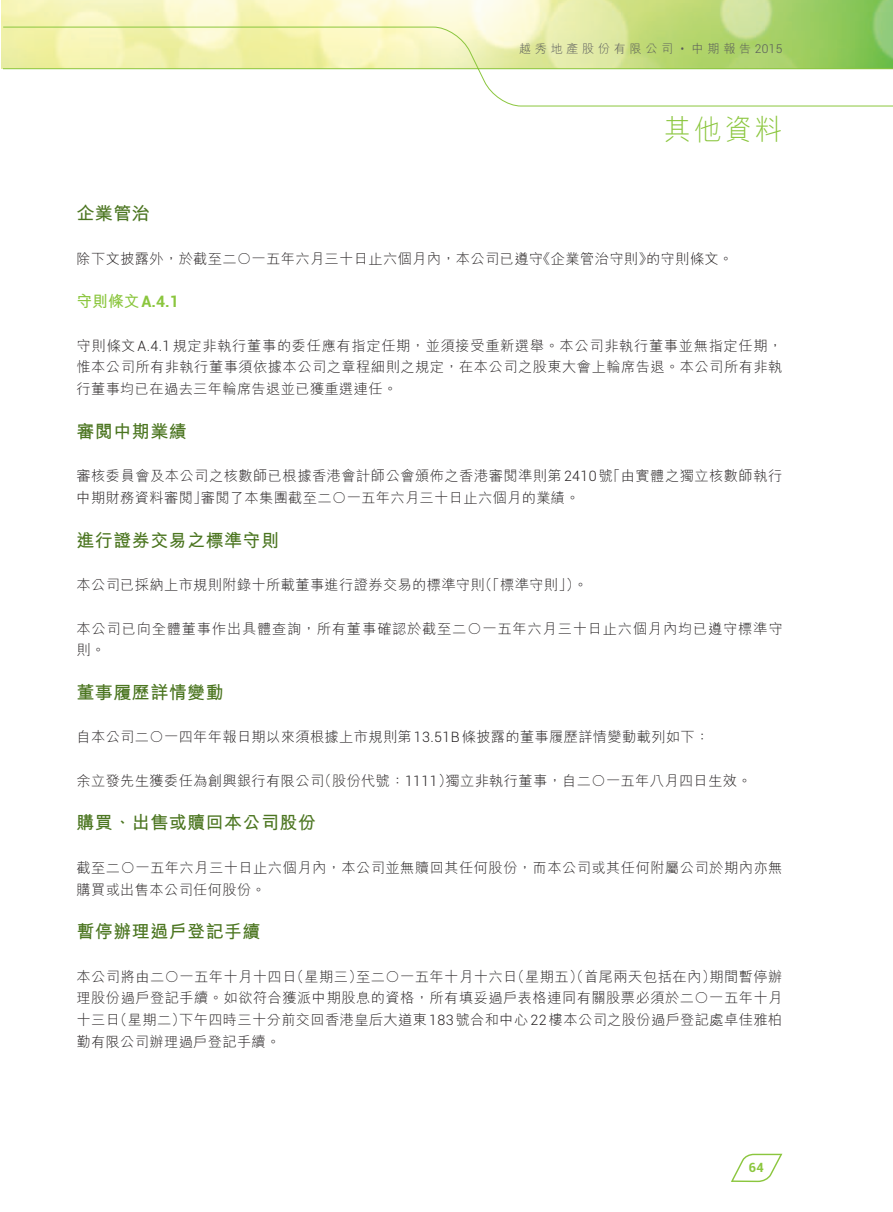
<style>
.page{position:relative;width:893px;height:1212px;background:#fff}
.page>*{position:absolute;margin:0;border:0;box-sizing:border-box;transform-origin:0 0}
.t1{font:300 28.5px "M Hei HK";color:#8bc63e}
._3__標題{font:700 18px "M Hei HK";letter-spacing:.025em;color:#4b7520}
._4__副標題{font:700 15.75px "Roboto";color:#8bc63e}
._1__內文{font:300 14.25px/21.8px "M Hei HK";letter-spacing:.025em;color:#231f20}
._1__內文-2{font:300 14.25px/21.8px "M Hei HK";letter-spacing:.055em;color:#231f20}
.t2{font:700 12.75px "Roboto";color:#8bc63e}
.t3{font:300 12px "M Hei HK";letter-spacing:.315em;color:#57585a}
.t4{font:300 12px "Roboto";color:#57585a}
.s1{font-family:"Roboto"}
.s2{font-family:"M Hei HK"}
</style>
<div class="page">
<img style="left:2px;top:0;width:891px;height:27px">
<svg style="left:731px;top:1153px;width:52px;height:30px"></svg>
<svg style="left:2px;top:27px;width:891px;height:80px"></svg>
<p class="t3" style="left:519px;top:43px;width:156px">越秀地產股份有限公司</p>
<p class="t4" style="left:681px;top:41px;width:5px">•</p>
<p class="t3" style="left:692px;top:43px;width:92px">中期報告 <span class="s1">2015</span></p>
<p class="_3__標題" style="left:77px;top:200px;width:75px">企業管治</p>
<h1 class="t1" style="left:664px;top:115px;width:120px">其他資料</h1>
<p class="_1__內文" style="left:77px;top:247px;width:468px">除下文披露外，於截至二○一五年六月三十日止六個月內，本公司已遵守</p>
<p class="_4__副標題" style="left:77px;top:290px;width:104px"><span class="s2">守則條文</span>A.4.1</p>
<p class="_1__內文" style="left:77px;top:334px;width:707px;text-align:justify">守則條文<span class="s1">A.4.1</span>規定非執行董事的委任應有指定任期，並須接受重新選舉。本公司非執行董事並無指定任期，惟本公司所有非執行董事須依據本公司之章程細則之規定，在本公司之股東大會上輪席告退。本公司所有非執行董事均已在過去三年輪席告退並已獲重選連任。</p>
<p class="_3__標題" style="left:77px;top:418px;width:112px">審閱中期業績</p>
<p class="_1__內文" style="left:201px;top:465px;width:583px;text-indent:-124px">審核委員會及本公司之核數師已根據香港會計師公會頒佈之香港審閱準則第<span class="s1">2410</span> 「號由實體之獨立核數師執行審閱了本集團截至二○一五年六月三十日止六個月的業績。</p>
<p class="_1__內文" style="left:536px;top:247px;width:118px">《企業管治守則》</p>
<p class="_1__內文" style="left:646px;top:247px;width:89px">的守則條文。</p>
<p class="_1__內文" style="left:77px;top:487px;width:132px">中期財務資料審閱」</p>
<p class="_3__標題" style="left:77px;top:527px;width:204px">進行證券交易之標準守則</p>
<p class="_1__內文" style="left:478px;top:574px;width:111px">（「標準守則 。(「</p>
<p class="_1__內文" style="left:77px;top:574px;width:410px">本公司已採納上市規則附錄十所載董事進行證券交易的標準守則</p>
<p class="_1__內文-2" style="left:77px;top:617px;width:708px">本公司已向全體董事作出具體查詢，所有董事確認於截至二○一五年六月三十日止六個月內均已遵守標準守則。</p>
<p class="_3__標題" style="left:77px;top:679px;width:149px">董事履歷詳情變動</p>
<p class="_1__內文" style="left:77px;top:726px;width:634px">自本公司二○一四年年報日期以來須根據上市規則第<span class="s1">13.51B</span>條披露的董事履歷詳情變動載列如下：</p>
<p class="_1__內文" style="left:445px;top:769px;width:308px">獨立非執行董事，自二○一五年八月四日生效。</p>
<p class="_1__內文" style="left:317px;top:769px;width:136px">（股份代號：<span class="s1">1111</span>）</p>
<p class="_1__內文" style="left:77px;top:769px;width:249px">余立發先生獲委任為創興銀行有限公司</p>
<p class="_3__標題" style="left:77px;top:809px;width:241px">購買、出售或贖回本公司股份</p>
<p class="_1__內文" style="left:77px;top:856px;width:707px">截至二○一五年六月三十日止六個月內，本公司並無贖回其任何股份，而本公司或其任何附屬公司於期內亦無購買或出售本公司任何股份。</p>
<p class="_3__標題" style="left:77px;top:918px;width:186px">暫停辦理過戶登記手續</p>
<p class="_1__內文" style="left:709px;top:965px;width:75px">期間暫停辦</p>
<p class="_1__內文" style="left:511px;top:965px;width:207px">（星期五）（首尾兩天包括在內）</p>
<p class="_1__內文" style="left:290px;top:965px;width:74px">（星期三）</p>
<p class="_1__內文" style="left:77px;top:965px;width:222px">本公司將由二○一五年十月十四日</p>
<p class="_1__內文" style="left:77px;top:987px;width:707px">理股份過戶登記手續。如欲符合獲派中期股息的資格，所有填妥過戶表格連同有關股票必須於二○一五年十月</p>
<p class="_1__內文" style="left:179px;top:1009px;width:605px">下午四時三十分前交回香港皇后大道東<span class="s1">183</span>號合和中心<span class="s1">22</span>樓本公司之股份過戶登記處卓佳雅柏</p>
<p class="_1__內文" style="left:356px;top:965px;width:163px">至二○一五年十月十六日</p>
<p class="_1__內文" style="left:113px;top:1009px;width:74px">（星期二）</p>
<p class="_1__內文" style="left:77px;top:1009px;width:205px">十三日<br>勤有限公司辦理過戶登記手續。</p>
<p class="t2" style="left:749px;top:1159px;width:16px">64</p>
</div>
